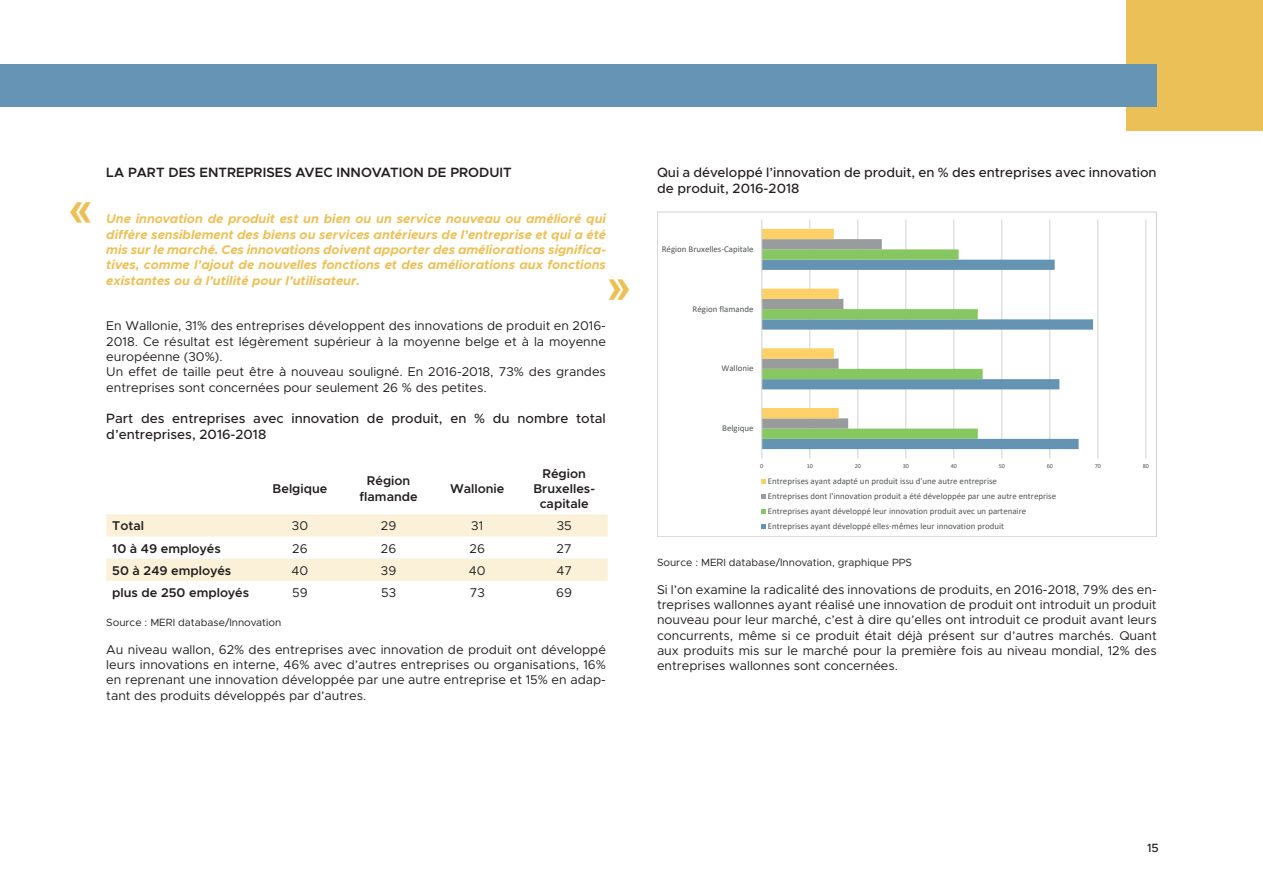
<style>
.page{position:relative;width:1263px;height:893px;background:#fff}
.page>*{position:absolute;margin:0;border:0;box-sizing:border-box;transform-origin:0 0}
.t1{font:700 45px "Arial";color:#ebc157}
.t2{font:500 13.5px/16.2px "Metropolis";color:#231f20}
.t3{font:600 13.5px "Metropolis";color:#231f20}
.t4{font:12.75px/15.3px "Metropolis";color:#231f20;text-align:justify}
.t5{font:italic 700 12.75px/15.3px "Metropolis";color:#ebc157;text-align:justify}
.t6{font:600 12.75px/15.3px "Metropolis";color:#231f20;text-align:center}
.t7{font:500 12px "Metropolis";color:#231f20}
.t8{font:10.5px "Metropolis";color:#231f20}
.t9{font:8.85px/14.9px "Calibri";color:#515455}
.t10{font:6.15px "Calibri";color:#515455}
</style>
<div class="page">
<div style="left:1127px;top:0;width:136px;height:130px;background:#ebc157"></div>
<div style="left:0;top:64px;width:1157px;height:42px;background:#6594b4"></div>
<svg style="left:106px;top:514px;width:502px;height:67px"></svg>
<hr style="left:809px;top:220px;width:1px;height:238px;background:#cfd1d0">
<hr style="left:857px;top:220px;width:1px;height:238px;background:#cfd1d0">
<hr style="left:906px;top:220px;width:1px;height:238px;background:#cfd1d0">
<hr style="left:953px;top:220px;width:1px;height:238px;background:#cfd1d0">
<hr style="left:1001px;top:220px;width:1px;height:238px;background:#cfd1d0">
<hr style="left:1049px;top:220px;width:1px;height:238px;background:#cfd1d0">
<hr style="left:1097px;top:220px;width:1px;height:238px;background:#cfd1d0">
<hr style="left:1145px;top:220px;width:1px;height:238px;background:#cfd1d0">
<svg style="left:762px;top:260px;width:331px;height:189px"></svg>
<svg style="left:762px;top:229px;width:221px;height:210px"></svg>
<hr style="left:761px;top:220px;width:1px;height:238px;background:#cfd1d0">
<svg style="left:761px;top:479px;width:5px;height:5px"></svg>
<svg style="left:761px;top:494px;width:5px;height:5px"></svg>
<svg style="left:761px;top:509px;width:5px;height:5px"></svg>
<svg style="left:761px;top:524px;width:5px;height:5px"></svg>
<div style="left:657px;top:212px;width:500px;height:325px;border:1px solid #cfd1d0"></div>
<h1 class="t1" style="left:68px;top:177px;width:27px">«</h1>
<p class="t3" style="left:106px;top:163px;width:407px">LA PART DES ENTREPRISES AVEC INNOVATION DE PRODUIT</p>
<p class="t5" style="left:106px;top:211px;width:501px">Une innovation de produit est un bien ou un service nouveau ou amélioré qui diffère sensiblement des biens ou services antérieurs de l’entreprise et qui a été mis sur le marché. Ces innovations doivent apporter des améliorations significa&shy;tives, comme l’ajout de nouvelles fonctions et des améliorations aux fonctions existantes ou à l’utilité pour l’utilisateur.</p>
<p class="t4" style="left:106px;top:318px;width:501px;text-align:left">En Wallonie, 31% des entreprises développent des innovations de produit en 2016- 2018. Ce résultat est légèrement supérieur à la moyenne belge et à la moyenne européenne (30%).<br>Un effet de taille peut être à nouveau souligné. En 2016-2018, 73% des grandes entreprises sont concernées pour seulement 26 % des petites.</p>
<p class="t2" style="left:106px;top:410px;width:501px">Part des entreprises avec innovation de produit, en % du nombre total d’entreprises, 2016-2018</p>
<h1 class="t1" style="left:631px;top:325px;width:27px;rotate:-180deg">«</h1>
<p class="t6" style="left:273px;top:481px;width:56px">Belgique</p>
<p class="t6" style="left:360px;top:473px;width:60px">Région flamande</p>
<p class="t6" style="left:450px;top:481px;width:56px">Wallonie</p>
<p class="t6" style="left:533px;top:466px;width:63px">Région<br>Bruxelles&shy;capitale</p>
<p class="t6" style="left:112px;top:518px;width:33px">Total</p>
<p class="t4" style="left:292px;top:518px;width:18px">30</p>
<p class="t4" style="left:381px;top:518px;width:17px">29</p>
<p class="t4" style="left:471px;top:518px;width:13px">31</p>
<p class="t4" style="left:557px;top:518px;width:17px">35</p>
<p class="t6" style="left:112px;top:541px;width:110px">10 à 49 employés</p>
<p class="t4" style="left:292px;top:541px;width:17px">26</p>
<p class="t4" style="left:381px;top:541px;width:17px">26</p>
<p class="t4" style="left:469px;top:541px;width:17px">26</p>
<p class="t4" style="left:557px;top:541px;width:17px">27</p>
<p class="t6" style="left:112px;top:563px;width:120px">50 à 249 employés</p>
<p class="t4" style="left:292px;top:563px;width:18px">40</p>
<p class="t4" style="left:381px;top:563px;width:17px">39</p>
<p class="t4" style="left:469px;top:563px;width:18px">40</p>
<p class="t4" style="left:556px;top:563px;width:17px">47</p>
<p class="t6" style="left:112px;top:585px;width:138px">plus de 250 employés</p>
<p class="t4" style="left:292px;top:585px;width:17px">59</p>
<p class="t4" style="left:381px;top:585px;width:17px">53</p>
<p class="t4" style="left:470px;top:585px;width:17px">73</p>
<p class="t4" style="left:556px;top:585px;width:17px">69</p>
<p class="t8" style="left:106px;top:616px;width:176px">Source : MERI database/Innovation</p>
<p class="t4" style="left:106px;top:641px;width:501px">Au niveau wallon, 62% des entreprises avec innovation de produit ont développé leurs innovations en interne, 46% avec d’autres entreprises ou organisations, 16% en reprenant une innovation développée par une autre entreprise et 15% en adap&shy;tant des produits développés par d’autres.</p>
<p class="t2" style="left:657px;top:164px;width:501px">Qui a développé l’innovation de produit, en % des entreprises avec innovation de produit, 2016-2018</p>
<p class="t9" style="left:662px;top:241px;width:93px">Région Bruxelles-Capitale</p>
<p class="t9" style="left:693px;top:301px;width:62px">Région flamande</p>
<p class="t9" style="left:721px;top:361px;width:34px">Wallonie</p>
<p class="t9" style="left:722px;top:421px;width:33px">Belgique</p>
<p class="t10" style="left:760px;top:462px;width:5px">0</p>
<p class="t10" style="left:807px;top:462px;width:8px">10</p>
<p class="t10" style="left:855px;top:462px;width:8px">20</p>
<p class="t10" style="left:903px;top:462px;width:8px">30</p>
<p class="t10" style="left:951px;top:462px;width:8px">40</p>
<p class="t10" style="left:999px;top:462px;width:8px">50</p>
<p class="t10" style="left:1047px;top:462px;width:8px">60</p>
<p class="t10" style="left:1095px;top:462px;width:8px">70</p>
<p class="t10" style="left:1143px;top:462px;width:8px">80</p>
<p class="t9" style="left:768px;top:474px;width:290px">Entreprises ayant adapté un produit issu d'une autre entreprise<br>Entreprises dont l'innovation produit a été développée par une autre entreprise Entreprises ayant développé leur innovation produit avec un partenaire Entreprises ayant développé elles-mêmes leur innovation produit</p>
<p class="t8" style="left:657px;top:556px;width:256px">Source : MERI database/Innovation, graphique PPS</p>
<p class="t4" style="left:657px;top:582px;width:501px">Si l’on examine la radicalité des innovations de produits, en 2016-2018, 79% des en&shy;treprises wallonnes ayant réalisé une innovation de produit ont introduit un produit nouveau pour leur marché, c’est à dire qu’elles ont introduit ce produit avant leurs concurrents, même si ce produit était déjà présent sur d’autres marchés. Quant aux produits mis sur le marché pour la première fois au niveau mondial, 12% des entreprises wallonnes sont concernées.</p>
<p class="t7" style="left:1147px;top:840px;width:13px">15</p>
</div>
